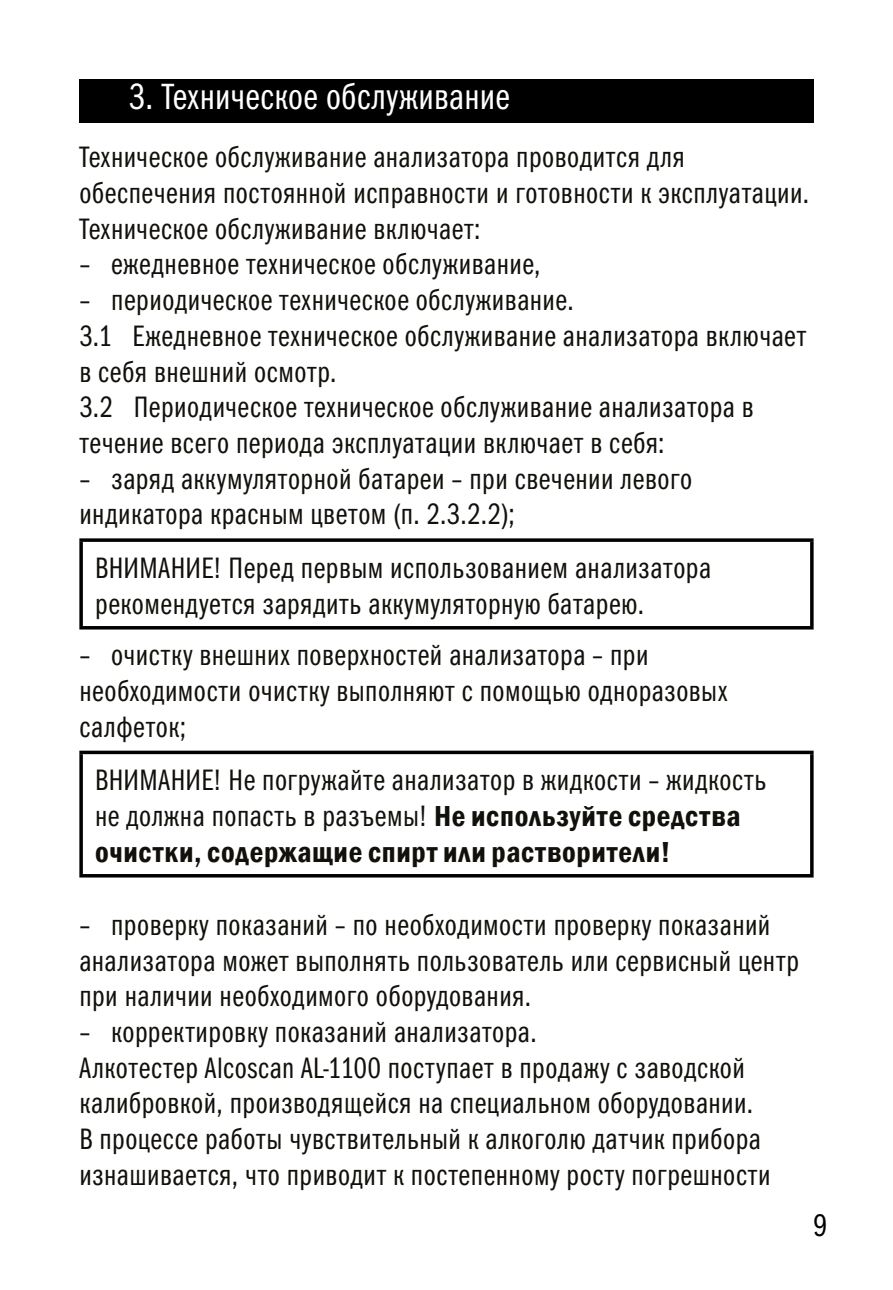
<style>
.page{position:relative;width:893px;height:1290px;background:#fff}
.page>*{position:absolute;margin:0;border:0;box-sizing:border-box;transform-origin:0 0}
.t1{font:36.75px "Franklin Gothic Book Cmp C";letter-spacing:.015em;color:#fff}
.t2{font:31.5px "Franklin Gothic Book Cmp C";color:#000}
.t3{font:29.75px/35.7px "Franklin Gothic Book Cmp C";letter-spacing:.02em;color:#12100b}
.t4{font:600 condensed 29.75px "Franklin Gothic";letter-spacing:.025em;color:#12100b}
.s1{font-family:"Franklin Gothic";font-weight:600;font-stretch:condensed}
</style>
<div class="page">
<svg style="left:79px;top:538px;width:735px;height:4px;background:#1f1f1f"></svg>
<svg style="left:79px;top:542px;width:4px;height:84px"></svg>
<svg style="left:810px;top:542px;width:4px;height:84px"></svg>
<hr style="left:79px;top:626px;width:735px;height:3px;background:#000">
<hr style="left:79px;top:751px;width:735px;height:3px;background:#000">
<svg style="left:79px;top:754px;width:4px;height:120px"></svg>
<svg style="left:810px;top:754px;width:4px;height:120px"></svg>
<hr style="left:79px;top:874px;width:735px;height:3px;background:#000">
<div style="left:79px;top:79px;width:735px;height:44px;background:#000"></div>
<p class="t1" style="left:129px;top:76px;width:382px">3. Техническое обслуживание</p>
<p class="t3" style="left:79px;top:139px;width:731px">Техническое обслуживание анализатора проводится для обеспечения постоянной исправности и готовности к эксплуатации.<br>Техническое обслуживание включает:</p>
<p class="t3" style="left:79px;top:246px;width:463px">– ежедневное техническое обслуживание,</p>
<p class="t3" style="left:79px;top:282px;width:728px">– периодическое техническое обслуживание.<br>3.1 Ежедневное техническое обслуживание анализатора включает в себя внешний осмотр.<br>3.2 Периодическое техническое обслуживание анализатора в течение всего периода эксплуатации включает в себя:</p>
<p class="t3" style="left:79px;top:460px;width:614px">– заряд аккумуляторной батареи – при свечении левого индикатора красным цветом (п. 2.3.2.2);</p>
<p class="t3" style="left:95px;top:550px;width:617px">ВНИМАНИЕ! Перед первым использованием анализатора рекомендуется зарядить аккумуляторную батарею.</p>
<p class="t3" style="left:79px;top:637px;width:649px">– очистку внешних поверхностей анализатора – при необходимости очистку выполняют с помощью одноразовых салфеток;</p>
<p class="t3" style="left:95px;top:762px;width:673px">ВНИМАНИЕ! Не погружайте анализатор в жидкости – жидкость не должна попасть в разъемы! <span class="s1">Не используйте средства</span></p>
<p class="t4" style="left:95px;top:832px;width:577px">очистки, содержащие спирт или растворители!</p>
<p class="t3" style="left:79px;top:907px;width:721px">– проверку показаний – по необходимости проверку показаний анализатора может выполнять пользователь или сервисный центр при наличии необходимого оборудования.</p>
<p class="t3" style="left:79px;top:1014px;width:693px">– корректировку показаний анализатора.<br>Алкотестер Alcoscan AL-1100 поступает в продажу с заводской калибровкой, производящейся на специальном оборудовании.<br>В процессе работы чувствительный к алкоголю датчик прибора изнашивается, что приводит к постепенному росту погрешности</p>
<p class="t2" style="left:814px;top:1208px;width:15px">9</p>
</div>
